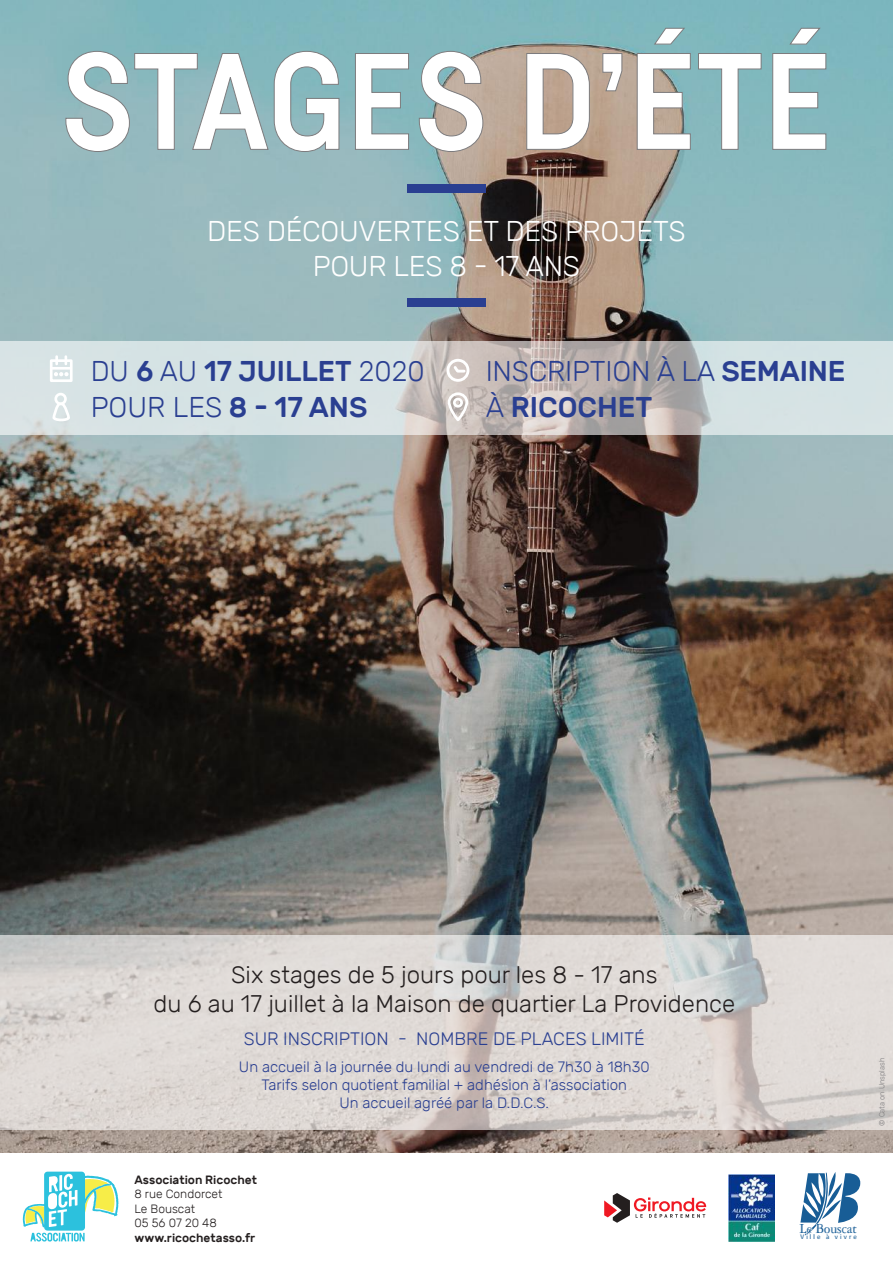
<style>
.page{position:relative;width:893px;height:1263px;background:#fff}
.page>*{position:absolute;margin:0;border:0;box-sizing:border-box;transform-origin:0 0}
.t1{font:700 135px "Fabrikat";color:#fff}
.t2{font:300 28.5px/34.2px "Rubik";letter-spacing:-.01em;color:#fff;text-align:center}
.t3{font:500 28.5px/36px "Rubik";color:#2a3f91}
.t4{font:300 28.5px/36px "Rubik";letter-spacing:-.01em;color:#2a3f91}
.t5{font:300 24px/28.8px "Rubik";color:#241f1f;text-align:center}
.t6{font:300 18px "Rubik";color:#2a3f91}
.t7{font:300 15px/18px "Rubik";color:#2a3f91;text-align:center}
.t8{font:14.7px "Garamond Three";color:#185d96;scale:.94 1}
.t9{font:500 12px "Rubik";color:#241f1f}
.t10{font:300 12px/14.4px "Rubik";color:#241f1f}
.t11{font:300 7.5px "Rubik";color:#7d7c7e}
.t12{font:6.75px "Myriad";letter-spacing:.3em;color:#185d96}
.s1{font-weight:300}
.s2{font-weight:500}
</style>
<div class="page">
<img style="left:0;top:0;width:893px;height:1153px">
<svg style="left:0;top:341px;width:893px;height:93px;background:#ced3d4"></svg>
<svg style="left:66px;top:51px;width:202px;height:101px;background:#8db4b9"></svg>
<svg style="left:274px;top:51px;width:65px;height:101px;background:#88b3b8"></svg>
<svg style="left:355px;top:53px;width:54px;height:97px;background:#85b2b8"></svg>
<svg style="left:419px;top:51px;width:64px;height:101px;background:#a3aba4"></svg>
<svg style="left:527px;top:53px;width:62px;height:97px;background:#b8a08d"></svg>
<svg style="left:603px;top:53px;width:19px;height:38px"></svg>
<svg style="left:637px;top:28px;width:53px;height:122px;background:#9ca8a2"></svg>
<svg style="left:698px;top:53px;width:63px;height:97px;background:#83b4b9"></svg>
<svg style="left:773px;top:28px;width:53px;height:122px;background:#81b3b9"></svg>
<div style="left:407px;top:298px;width:79px;height:9px;background:#2a3f91"></div>
<svg style="left:23px;top:1171px;width:95px;height:70px"></svg>
<svg style="left:800px;top:1172px;width:61px;height:64px"></svg>
<img style="left:729px;top:1174px;width:45px;height:67px">
<svg style="left:604px;top:1193px;width:102px;height:30px"></svg>
<div style="left:50px;top:359px;width:23px;height:23px;border:3px solid #fff"></div>
<svg style="left:55px;top:357px;width:3px;height:7px"></svg>
<svg style="left:65px;top:357px;width:2px;height:7px"></svg>
<hr style="left:51px;top:367px;width:20px;height:3px;background:#fff">
<svg style="left:54px;top:372px;width:15px;height:4px"></svg>
<div style="left:446px;top:359px;width:23px;height:23px;border:3px solid #fff;border-radius:50%"></div>
<svg style="left:451px;top:363px;width:16px;height:11px"></svg>
<div style="left:447px;top:392px;width:22px;height:29px;border:3px solid #fff;border-radius:9px"></div>
<div style="left:453px;top:398px;width:10px;height:10px;border:3px solid #fff;border-radius:50%"></div>
<div style="left:54px;top:393px;width:13px;height:12px;border:3px solid #fff;border-radius:50%"></div>
<svg style="left:51px;top:401px;width:20px;height:22px"></svg>
<svg style="left:0;top:935px;width:893px;height:195px;background:#dad5d2"></svg>
<div style="left:407px;top:184px;width:79px;height:9px;background:#2a3f91"></div>
<h1 class="t1" style="left:61px;top:19px;width:772px">STAGES D’ÉTÉ</h1>
<h2 class="t2" style="left:207px;top:215px;width:480px">DES DÉCOUVERTES ET DES PROJETS<br>POUR LES 8 - 17 ANS</h2>
<h2 class="t3" style="left:91px;top:354px;width:335px"><span class="s1">DU</span> 6 <span class="s1">AU</span> 17 JUILLET <span class="s1">2020<br>POUR LES</span> 8 - 17 ANS</h2>
<h2 class="t4" style="left:486px;top:353px;width:361px">INSCRIPTION À LA <span class="s2">SEMAINE<br></span>À <span class="s2">RICOCHET</span></h2>
<h3 class="t5" style="left:154px;top:960px;width:583px">Six stages de 5 jours pour les 8 - 17 ans<br>du 6 au 17 juillet à la Maison de quartier La Providence</h3>
<p class="t6" style="left:244px;top:1028px;width:402px">SUR INSCRIPTION - NOMBRE DE PLACES LIMITÉ</p>
<p class="t7" style="left:239px;top:1058px;width:412px">Un accueil à la journée du lundi au vendredi de 7h30 à 18h30<br>Tarifs selon quotient familial + adhésion à l’association<br>Un accueil agréé par la D.D.C.S.</p>
<p class="t9" style="left:134px;top:1173px;width:124px">Association Ricochet</p>
<p class="t10" style="left:134px;top:1187px;width:89px">8 rue Condorcet<br>Le Bouscat<br>05 56 07 20 48</p>
<p class="t9" style="left:134px;top:1230px;width:122px">www.ricochetasso.fr</p>
<p class="t11" style="left:878px;top:1125px;width:69px;rotate:-90deg">© Cata on Unsplash</p>
<p class="t8" style="left:800px;top:1221px;width:62px">Le Bouscat</p>
<p class="t12" style="left:800px;top:1233px;width:58px">Ville à vivre</p>
</div>
